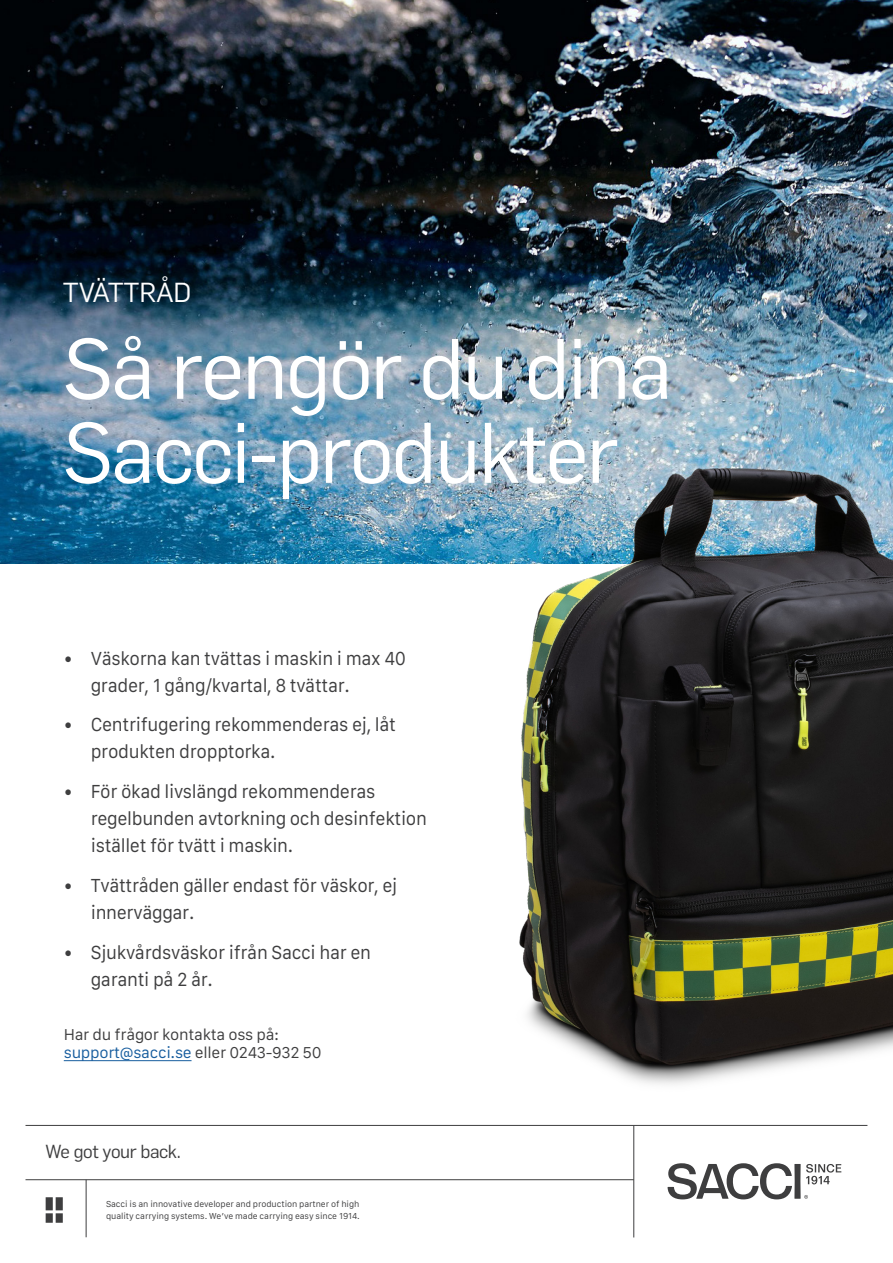
<style>
.page{position:relative;width:893px;height:1263px;background:#fff}
.page>*{position:absolute;margin:0;border:0;box-sizing:border-box;transform-origin:0 0}
.Bröd_1{font:84px/84px "Flama";letter-spacing:-.02em;color:#fff}
.Bröd_1-2{font:27px "Flama";letter-spacing:-.01em;color:#fff}
.t1{font:18.6px "Flama";letter-spacing:-.02em;color:#3e3e3f}
.t2{font:18px/27px "Galvji";letter-spacing:-.02em;color:#3e3e3f;scale:.95 1}
.Bröd_1-3{font:15px/18px "Galvji";letter-spacing:-.02em;color:#3e3e3f}
.Bröd_1-4{font:8.25px/12px "Galvji";letter-spacing:-.01em;color:#3e3e3f}
.s1{color:#175d9e}
</style>
<div class="page">
<hr style="left:633px;top:1125px;width:1px;height:112px;background:#3e3e3f">
<hr style="left:86px;top:1180px;width:1px;height:57px;background:#3e3e3f">
<svg style="left:46px;top:1197px;width:17px;height:26px"></svg>
<hr style="left:26px;top:1179px;width:608px;height:1px;background:#3e3e3f">
<hr style="left:26px;top:1125px;width:841px;height:1px;background:#3e3e3f">
<svg style="left:806px;top:1164px;width:35px;height:20px"></svg>
<svg style="left:804px;top:1195px;width:4px;height:4px"></svg>
<div style="left:794px;top:1164px;width:7px;height:35px;background:#3e3e3f"></div>
<svg style="left:668px;top:1163px;width:124px;height:36px"></svg>
<img style="left:0;top:0;width:893px;height:563px">
<hr style="left:64px;top:1060px;width:128px;height:1px;background:#175d9e">
<img style="left:485px;top:313px;width:408px;height:772px">
<p class="Bröd_1-2" style="left:63px;top:274px;width:130px">TVÄTTRÅD</p>
<p class="Bröd_1" style="left:63px;top:322px;width:611px">Så rengör du dina<br>Sacci-produkter</p>
<p class="t2" style="left:91px;top:645px;width:333px;text-indent:-27px">• Väskorna kan tvättas i maskin i max 40 grader, 1 gång/kvartal, 8 tvättar.</p>
<p class="t2" style="left:91px;top:712px;width:323px;text-indent:-27px">• Centrifugering rekommenderas ej, låt produkten dropptorka.</p>
<p class="t2" style="left:91px;top:778px;width:355px;text-indent:-27px">• För ökad livslängd rekommenderas regelbunden avtorkning och desinfektion istället för tvätt i maskin.</p>
<p class="t2" style="left:91px;top:872px;width:324px;text-indent:-27px">• Tvättråden gäller endast för väskor, ej innerväggar.</p>
<p class="t2" style="left:91px;top:939px;width:297px;text-indent:-27px">• Sjukvårdsväskor ifrån Sacci har en garanti på 2 år.</p>
<p class="Bröd_1-3" style="left:64px;top:1026px;width:259px">Har du frågor kontakta oss på: <span class="s1">support@sacci.se</span> eller 0243-932 50</p>
<p class="t1" style="left:45px;top:1139px;width:137px">We got your back.</p>
<p class="Bröd_1-4" style="left:106px;top:1198px;width:255px">Sacci is an innovative developer and production partner of high quality carrying systems. We’ve made carrying easy since 1914.</p>
</div>
